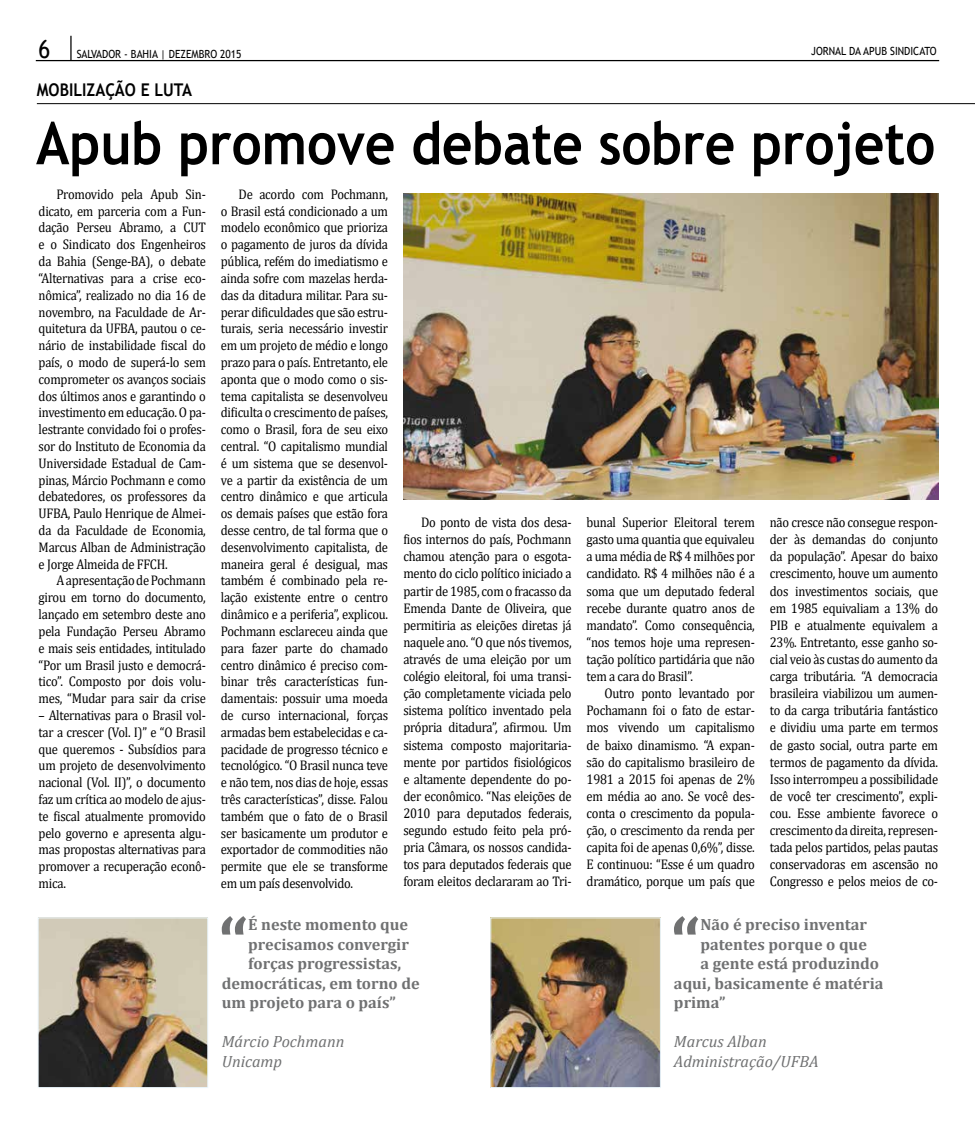
<style>
.page{position:relative;width:975px;height:1124px;background:#fff}
.page>*{position:absolute;margin:0;border:0;box-sizing:border-box;transform-origin:0 0}
.t1{font:700 74.75px "Cambria";color:#707172}
.t2{font:700 58.75px "Trebuchet MS";color:#000;scale:.9 1}
.t3{font:25px "Trebuchet MS";color:#000;scale:.9 1}
.t4{font:700 17.5px "Trebuchet MS";color:#000;scale:.9 1}
.t5{font:700 16.25px "Cambria";color:#707172}
.t6{font:italic 16.25px/19.5px "Cambria";color:#707172}
.t7{font:14px/16.8px "Cambria";letter-spacing:-.02em;color:#000;text-align:justify;scale:.9 1}
.t8{font:11.25px "Trebuchet MS";color:#000;scale:.9 1}
</style>
<div class="page">
<hr style="left:36px;top:60px;width:903px;height:1px;background:#000">
<hr style="left:70px;top:36px;width:2px;height:25px;background:#000">
<hr style="left:37px;top:103px;width:937px;height:1px;background:#000">
<img style="left:403px;top:193px;width:535px;height:307px">
<img style="left:40px;top:919px;width:166px;height:166px">
<div style="left:38px;top:917px;width:170px;height:170px;border:1px solid #ebf6fc"></div>
<img style="left:492px;top:919px;width:166px;height:166px">
<div style="left:490px;top:917px;width:170px;height:170px;border:1px solid #ebf6fc"></div>
<h3 class="t3" style="left:39px;top:34px;width:15px">6</h3>
<p class="t8" style="left:77px;top:46px;width:184px">SALVADOR - BAHIA | DEZEMBRO 2015</p>
<p class="t8" style="left:811px;top:44px;width:99px">JORNAL DA APUB SINDI</p>
<p class="t8" style="left:913px;top:44px;width:26px">CATO</p>
<p class="t4" style="left:37px;top:79px;width:174px">mobilização e luta</p>
<h2 class="t2" style="left:36px;top:107px;width:1000px">Apub promove debate sobre projeto</h2>
<p class="t7" style="left:39px;top:185px;width:187px;text-indent:18px">Promovido pela Apub Sin&shy;dicato, em parceria com a Fun&shy;dação Perseu Abramo, a CUT e o Sindicato dos Engenheiros da Bahia (Senge-BA), o debate “Alternativas para a crise eco&shy;nômica”, realizado no dia 16 de novembro, na Faculdade de Ar&shy;quitetura da UFBA, pautou o ce&shy;nário de instabilidade fiscal do país, o modo de superá-lo sem comprometer os avanços sociais dos últimos anos e garantindo o investimento em educação. O pa&shy;lestrante convidado foi o profes&shy;sor do Instituto de Economia da Universidade Estadual de Cam&shy;pinas, Márcio Pochmann e como debatedores, os professores da UFBA, Paulo Henrique de Almei&shy;da da Faculdade de Economia, Marcus Alban de Administração e Jorge Almeida de FFCH.</p>
<p class="t7" style="left:39px;top:572px;width:187px;text-indent:18px">A apresentação de Pochmann girou em torno do documento, lançado em setembro deste ano pela Fundação Perseu Abramo e mais seis entidades, intitulado “Por um Brasil justo e democrá&shy;tico”. Composto por dois volu&shy;mes, “Mudar para sair da crise</p>
<p class="t7" style="left:39px;top:706px;width:187px">– Alternativas para o Brasil vol&shy;tar a crescer (Vol. I)” e “O Brasil que queremos - Subsídios para um projeto de desenvolvimento nacional (Vol. II)”, o documento faz um crítica ao modelo de ajus&shy;te fiscal atualmente promovido pelo governo e apresenta algu&shy;mas propostas alternativas para promover a recuperação econô&shy;mica.</p>
<p class="t7" style="left:221px;top:185px;width:187px;text-indent:18px">De acordo com Pochmann, o Brasil está condicionado a um modelo econômico que prioriza o pagamento de juros da dívida pública, refém do imediatismo e ainda sofre com mazelas herda&shy;das da ditadura militar. Para su&shy;perar dificuldades que são estru&shy;turais, seria necessário investir em um projeto de médio e longo prazo para o país. Entretanto, ele aponta que o modo como o sis&shy;tema capitalista se desenvolveu dificulta o crescimento de países, como o Brasil, fora de seu eixo central. “O capitalismo mundial é um sistema que se desenvol&shy;ve a partir da existência de um centro dinâmico e que articula os demais países que estão fora desse centro, de tal forma que o desenvolvimento capitalista, de maneira geral é desigual, mas também é combinado pela re&shy;lação existente entre o centro dinâmico e a periferia”, explicou.<br>Pochmann esclareceu ainda que para fazer parte do chamado centro dinâmico é preciso com&shy;binar três características fun&shy;damentais: possuir uma moeda de curso internacional, forças armadas bem estabelecidas e ca&shy;pacidade de progresso técnico e tecnológico. “O Brasil nunca teve e não tem, nos dias de hoje, essas três características”, disse. Falou também que o fato de o Brasil ser basicamente um produtor e exportador de commodities não permite que ele se transforme em um país desenvolvido.</p>
<p class="t7" style="left:403px;top:513px;width:188px;line-height:17.1px;text-indent:18px">Do ponto de vista dos desa&shy;fios internos do país, Pochmann chamou atenção para o esgota&shy;mento do ciclo político iniciado a partir de 1985, com o fracasso da Emenda Dante de Oliveira, que permitiria as eleições diretas já naquele ano. “O que nós tivemos, através de uma eleição por um colégio eleitoral, foi uma transi&shy;ção completamente viciada pelo sistema político inventado pela própria ditadura”, afirmou. Um sistema composto majoritaria&shy;mente por partidos fisiológicos e altamente dependente do po&shy;der econômico. “Nas eleições de 2010 para deputados federais, segundo estudo feito pela pró&shy;pria Câmara, os nossos candida&shy;tos para deputados federais que foram eleitos declararam ao Tri-</p>
<p class="t7" style="left:586px;top:513px;width:188px;line-height:17.1px">bunal Superior Eleitoral terem gasto uma quantia que equivaleu a uma média de R$ 4 milhões por candidato. R$ 4 milhões não é a soma que um deputado federal recebe durante quatro anos de mandato”. Como consequência, “nos temos hoje uma represen&shy;tação político partidária que não tem a cara do Brasil”.</p>
<p class="t7" style="left:769px;top:513px;width:188px;line-height:17.1px">não cresce não consegue respon&shy;der às demandas do conjunto da população”. Apesar do baixo crescimento, houve um aumento dos investimentos sociais, que em 1985 equivaliam a 13% do PIB e atualmente equivalem a 23%. Entretanto, esse ganho so&shy;cial veio às custas do aumento da carga tributária. “A democracia brasileira viabilizou um aumen&shy;to da carga tributária fantástico e dividiu uma parte em termos de gasto social, outra parte em termos de pagamento da dívida.<br>Isso interrompeu a possibilidade de você ter crescimento”, expli&shy;cou. Esse ambiente favorece o crescimento da direita, represen&shy;tada pelos partidos, pelas pautas conservadoras em ascensão no Congresso e pelos meios de co-</p>
<p class="t7" style="left:586px;top:684px;width:188px;line-height:17.1px;text-indent:18px">Outro ponto levantado por Pochamann foi o fato de estar&shy;mos vivendo um capitalismo de baixo dinamismo. “A expan&shy;são do capitalismo brasileiro de 1981 a 2015 foi apenas de 2% em média ao ano. Se você des&shy;conta o crescimento da popula&shy;ção, o crescimento da renda per capita foi de apenas 0,6%”, disse.<br>E continuou: “Esse é um quadro dramático, porque um país que</p>
<h1 class="t1" style="left:218px;top:890px;width:31px">“</h1>
<p class="t5" style="left:248px;top:912px;width:161px">É neste momento que</p>
<p class="t5" style="left:248px;top:932px;width:162px">precisamos convergir</p>
<p class="t5" style="left:248px;top:951px;width:155px">forças progressistas,</p>
<p class="t5" style="left:222px;top:971px;width:199px">democráticas, em torno de</p>
<p class="t5" style="left:222px;top:990px;width:176px">um projeto para o país”</p>
<p class="t6" style="left:222px;top:1030px;width:124px">Márcio Pochmann<br>Unicamp</p>
<h1 class="t1" style="left:670px;top:890px;width:31px">“</h1>
<p class="t5" style="left:700px;top:912px;width:168px">Não é preciso inventar</p>
<p class="t5" style="left:700px;top:932px;width:168px">patentes porque o que</p>
<p class="t5" style="left:700px;top:951px;width:180px">a gente está produzindo</p>
<p class="t5" style="left:674px;top:971px;width:211px">aqui, basicamente é matéria</p>
<p class="t5" style="left:674px;top:990px;width:53px">prima”</p>
<p class="t6" style="left:674px;top:1030px;width:146px">Marcus Alban<br>Administração/UFBA</p>
</div>
